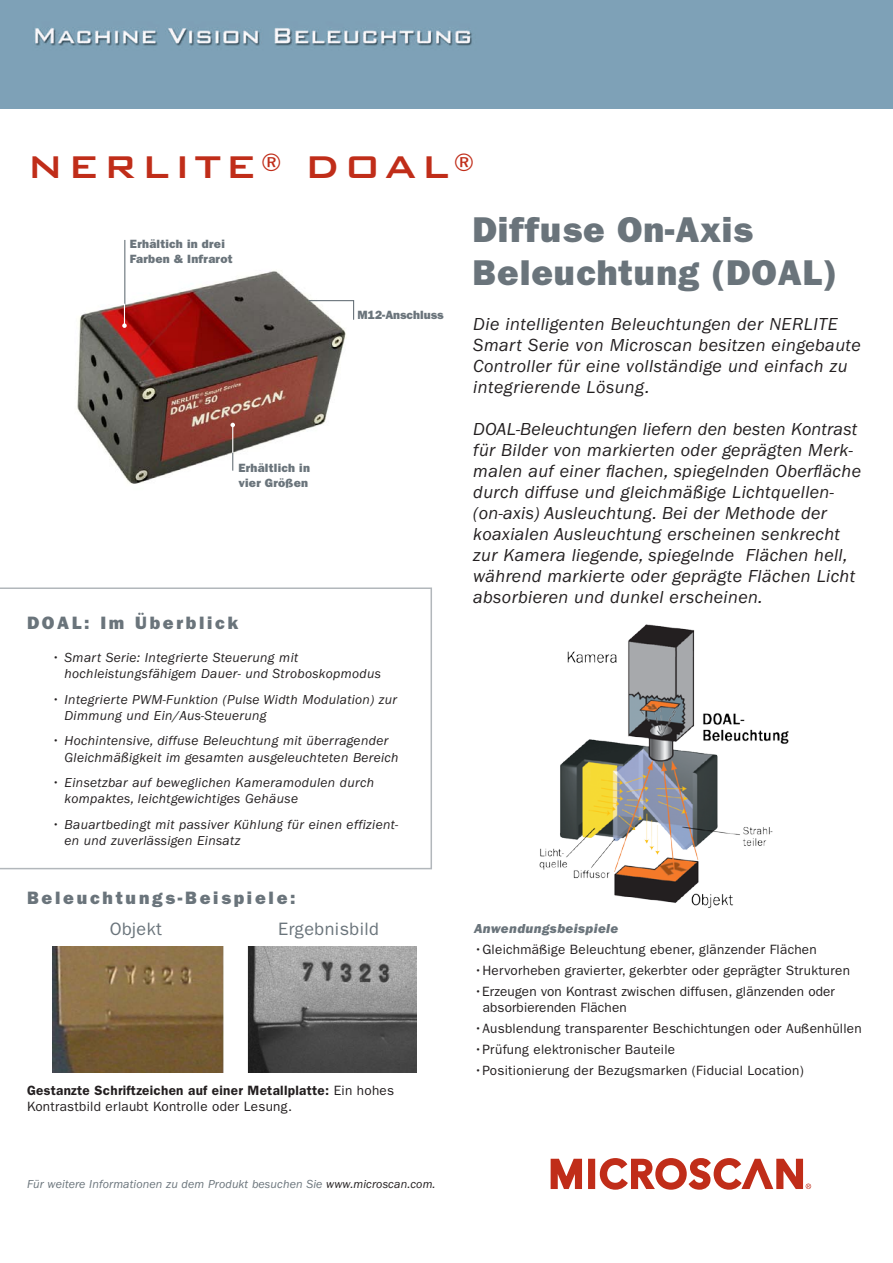
<style>
.page{position:relative;width:893px;height:1263px;background:#fff}
.page>*{position:absolute;margin:0;border:0;box-sizing:border-box;transform-origin:0 0}
.HeadlineC--BankGothi{font:500 42px "Bank Gothic BT";letter-spacing:.1em;color:#c02d19}
.HeadlineA{font:36px "ITC Franklin Gothic Std Hvy";letter-spacing:.025em;color:#6a747b}
.Paragraph_A{font:italic 18px/21px "ITC Franklin Gothic Std";letter-spacing:.02em;color:#231f20}
.HeadlineB{font:18px "ITC Franklin Gothic Std Hvy";letter-spacing:.15em;color:#6a747b}
.Code_headlines_3_-_P{font:18px "ITC Franklin Gothic Std";letter-spacing:.025em;color:#6a747b}
.Body_Copy{font:italic 13.5px/16.5px "ITC Franklin Gothic Std";letter-spacing:.025em;color:#231f20}
.Body_Copy-2{font:13.5px/16.5px "ITC Franklin Gothic Std";letter-spacing:.02em;color:#231f20}
.Body_Copy-3{font:13.5px "ITC Franklin Gothic Std Hvy It";letter-spacing:.025em;color:#6a747b}
.BodyCopyGray{font:italic 12px "ITC Franklin Gothic Std";letter-spacing:.01em;color:#6a747b}
.Cutlines-Product{font:12px/15px "ITC Franklin Gothic Std Hvy";letter-spacing:.02em;color:#6a747b}
.Cutlines-Product-2{font:12px "ITC Franklin Gothic Std Hvy";color:#6a747b}
.s1{font-weight:600}
.s2{color:#231f20}
</style>
<div class="page">
<svg style="left:0;top:587px;width:432px;height:282px"></svg>
<div style="left:0;top:0;width:893px;height:108px;background:#7ea1b7"></div>
<img style="left:539px;top:624px;width:250px;height:284px">
<svg style="left:551px;top:1158px;width:31px;height:31px"></svg>
<div style="left:588px;top:1159px;width:7px;height:30px;border:4px solid #c02d19"></div>
<svg style="left:599px;top:1158px;width:212px;height:32px"></svg>
<img style="left:53px;top:946px;width:363px;height:126px">
<img style="left:77px;top:261px;width:269px;height:223px">
<hr style="left:124px;top:240px;width:1px;height:66px;background:#6a747b">
<svg style="left:122px;top:304px;width:5px;height:24px"></svg>
<svg style="left:307px;top:299px;width:48px;height:22px"></svg>
<svg style="left:230px;top:423px;width:5px;height:48px"></svg>
<p class="HeadlineC--BankGothi" style="left:27px;top:144px;width:449px">NERLITE<sup>®</sup> DOAL<sup>®</sup></p>
<p class="Cutlines-Product" style="left:130px;top:237px;width:104px">Erhältich in drei<br>Farben &amp; Infrarot</p>
<p class="Cutlines-Product-2" style="left:358px;top:308px;width:88px">M12-Anschluss</p>
<p class="Cutlines-Product" style="left:238px;top:460px;width:73px">Erhältlich in</p>
<p class="Cutlines-Product" style="left:238px;top:475px;width:71px">vier Größen</p>
<p class="HeadlineB" style="left:27px;top:612px;width:213px">DOAL: Im Überblick</p>
<p class="Body_Copy" style="left:65px;top:649px;width:318px;text-indent:-14px">• Smart Serie: Integrierte Steuerung mit hochleistungsfähigem Dauer- und Stroboskopmodus</p>
<p class="Body_Copy" style="left:65px;top:691px;width:334px;text-indent:-14px">• Integrierte PWM-Funktion (Pulse Width Modulation) zur<br>Dimmung und Ein/Aus-Steuerung</p>
<p class="Body_Copy" style="left:65px;top:733px;width:336px;text-indent:-14px">• Hochintensive, diffuse Beleuchtung mit überragender<br>Gleichmäßigkeit im gesamten ausgeleuchteten Bereich</p>
<p class="Body_Copy" style="left:65px;top:774px;width:311px;text-indent:-14px">• Einsetzbar auf beweglichen Kameramodulen durch kompaktes, leichtgewichtiges Gehäuse</p>
<p class="Body_Copy" style="left:65px;top:816px;width:335px;text-indent:-14px">• Bauartbedingt mit passiver Kühlung für einen effizient&shy;en und zuverlässigen Einsatz</p>
<p class="HeadlineB" style="left:27px;top:887px;width:270px">Beleuchtungs-Beispiele:</p>
<p class="Code_headlines_3_-_P" style="left:110px;top:918px;width:54px">Objekt</p>
<p class="Code_headlines_3_-_P" style="left:278px;top:919px;width:102px">Ergebnisbild</p>
<p class="Body_Copy-2" style="left:27px;top:1082px;width:369px"><span class="s1">Gestanzte Schriftzeichen auf einer Metallplatte:</span> Ein hohes<br>Kontrastbild erlaubt Kontrolle oder Lesung.</p>
<p class="BodyCopyGray" style="left:27px;top:1177px;width:410px">Für weitere Informationen zu dem Produkt besuchen Sie <span class="s2">www.microscan.com.</span></p>
<p class="HeadlineA" style="left:472px;top:209px;width:282px">Diffuse On-Axis</p>
<p class="HeadlineA" style="left:472px;top:252px;width:365px">Beleuchtung (DOAL)</p>
<p class="Paragraph_A" style="left:473px;top:314px;width:389px">Die intelligenten Beleuchtungen der NERLITE Smart Serie von Microscan besitzen eingebaute Controller für eine vollständige und einfach zu integrierende Lösung.</p>
<p class="Paragraph_A" style="left:473px;top:419px;width:389px">DOAL-Beleuchtungen liefern den besten Kontrast für Bilder von markierten oder geprägten Merk&shy;malen auf einer flachen, spiegelnden Oberfläche durch diffuse und gleichmäßige Lichtquellen-(on-axis) Ausleuchtung. Bei der Methode der koaxialen Ausleuchtung erscheinen senkrecht zur Kamera liegende, spiegelnde Flächen hell, während markierte oder geprägte Flächen Licht absorbieren und dunkel erscheinen.</p>
<p class="Body_Copy-3" style="left:474px;top:921px;width:146px">Anwendungsbeispiele</p>
<p class="Body_Copy-2" style="left:474px;top:941px;width:344px">•Gleichmäßige Beleuchtung ebener, glänzender Flächen</p>
<p class="Body_Copy-2" style="left:474px;top:962px;width:377px">•Hervorheben gravierter, gekerbter oder geprägter Strukturen</p>
<p class="Body_Copy-2" style="left:483px;top:983px;width:354px;text-indent:-9px">•Erzeugen von Kontrast zwischen diffusen, glänzenden oder absorbierenden Flächen</p>
<p class="Body_Copy-2" style="left:474px;top:1020px;width:389px">•Ausblendung transparenter Beschichtungen oder Außenhüllen</p>
<p class="Body_Copy-2" style="left:474px;top:1041px;width:203px">•Prüfung elektronischer Bauteile</p>
<p class="Body_Copy-2" style="left:474px;top:1062px;width:331px">•Positionierung der Bezugsmarken (Fiducial Location)</p>
</div>
